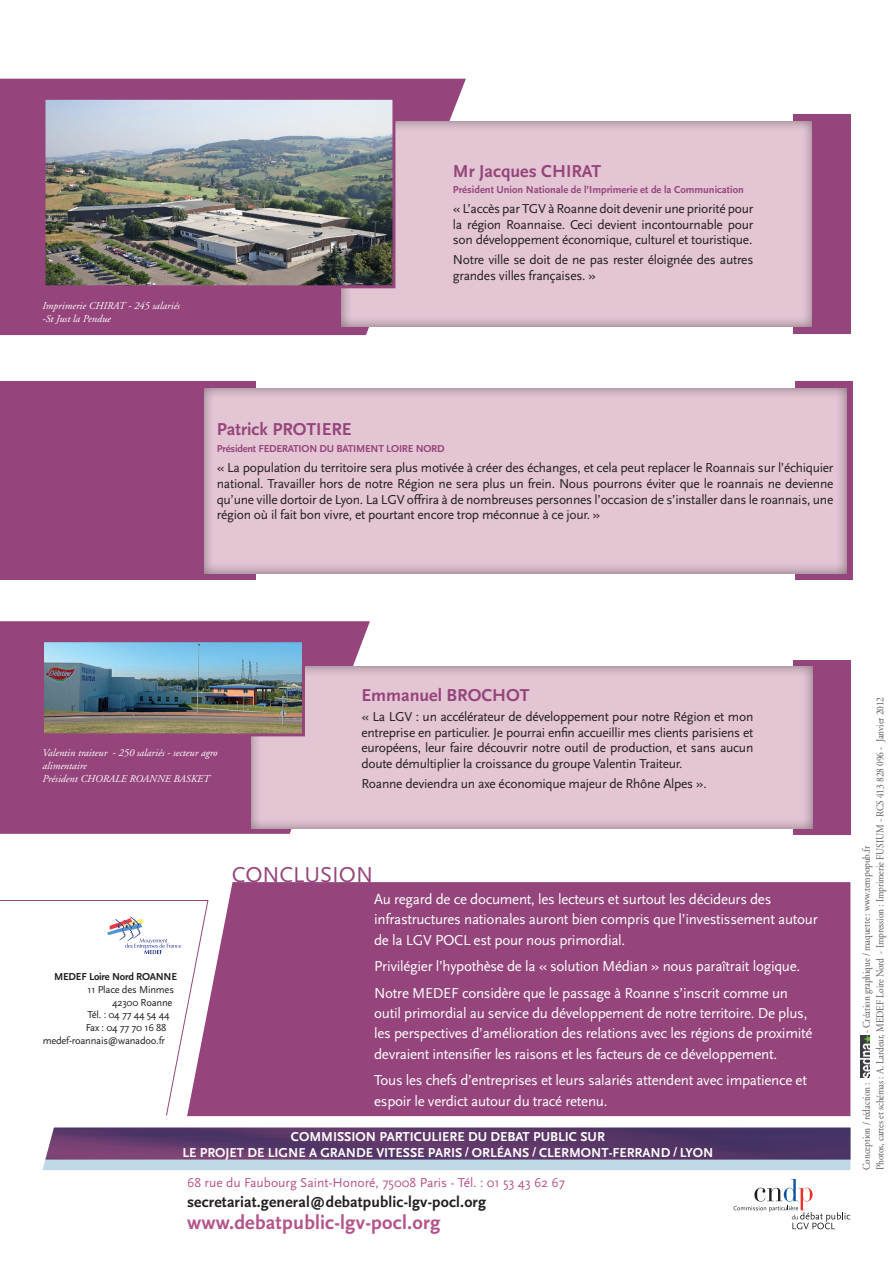
<style>
.page{position:relative;width:893px;height:1263px;background:#fff}
.page>*{position:absolute;margin:0;border:0;box-sizing:border-box;transform-origin:0 0}
.t1{font:22.5px "Scala Sans Pro";color:#95457b}
.t2{font:700 20.25px "Scala Sans Pro";letter-spacing:.01em;color:#b5548a}
.t3{font:700 18px "Scala Sans Pro";color:#95457b}
.t4{font:700 15.75px "Scala Sans Pro";letter-spacing:.01em;color:#231f20}
.t5{font:15px/20.2px "Scala Sans Pro";letter-spacing:-.02em;color:#fff}
.t6{font:13.5px/15.8px "Scala Sans Pro";letter-spacing:-.02em;color:#231f20;text-align:justify}
.t7{font:700 13.5px/15.8px "Scala Sans Pro";color:#fff;text-align:center}
.t8{font:13.5px "Scala Sans Pro";color:#b5548a}
.t9{font:10.5px/13.5px "Adobe Garamond LT";letter-spacing:-.01em;color:#57585a;scale:.9 1}
.t10{font:italic 10.5px/12.8px "Adobe Garamond LT";color:#fff}
.t11{font:10.5px "Scala Sans Pro";letter-spacing:-.02em;color:#231f20}
.t12{font:700 10.5px "Scala Sans Pro";color:#95457b}
.t13{font:700 10.5px "Scala Sans Pro";letter-spacing:-.02em;color:#95457b}
.t14{font:700 10.5px "Scala Sans Pro";letter-spacing:-.02em;color:#231f20}
</style>
<div class="page">
<svg style="left:43px;top:1127px;width:807px;height:43px;background:#756289"></svg>
<svg style="left:734px;top:1179px;width:116px;height:50px"></svg>
<img style="left:860px;top:1035px;width:10px;height:43px">
<svg style="left:0;top:900px;width:187px;height:216px"></svg>
<svg style="left:107px;top:917px;width:74px;height:37px"></svg>
<div style="left:793px;top:115px;width:57px;height:219px;background:#95457b"></div>
<div style="left:0;top:79px;width:466px;height:256px;background:#95457b"></div>
<div style="left:341px;top:119px;width:471px;height:209px;background:#231f20;opacity:.5"></div>
<img style="left:47px;top:101px;width:344px;height:183px">
<div style="left:43px;top:97px;width:352px;height:191px;border:3px solid #95457b"></div>
<div style="left:793px;top:660px;width:57px;height:175px;background:#95457b"></div>
<div style="left:0;top:621px;width:370px;height:213px;background:#95457b"></div>
<div style="left:250px;top:664px;width:562px;height:165px;background:#231f20;opacity:.5"></div>
<img style="left:45px;top:643px;width:256px;height:89px">
<div style="left:41px;top:639px;width:264px;height:97px;border:3px solid #95457b"></div>
<div style="left:795px;top:381px;width:58px;height:198px;background:#95457b"></div>
<div style="left:0;top:381px;width:255px;height:198px;background:#95457b"></div>
<div style="left:204px;top:385px;width:643px;height:189px;background:#231f20;opacity:.5"></div>
<div style="left:187px;top:882px;width:663px;height:234px;background:#95457b"></div>
<p class="t10" style="left:43px;top:300px;width:139px">Imprimerie CHIRAT - 245 salariés -St Just la Pendue</p>
<h3 class="t3" style="left:453px;top:159px;width:150px">Mr Jacques CHIRAT</h3>
<p class="t12" style="left:453px;top:182px;width:293px">Président Union Nationale de l’Imprimerie et de la Communication</p>
<p class="t6" style="left:453px;top:200px;width:302px">« L’accès par TGV à Roanne doit devenir une priorité pour la région Roannaise. Ceci devient incontournable pour son développement économique, culturel et touristique.</p>
<p class="t6" style="left:453px;top:252px;width:302px">Notre ville se doit de ne pas rester éloignée des autres grandes villes françaises. »</p>
<h3 class="t3" style="left:217px;top:417px;width:136px">Patrick PROTIERE</h3>
<p class="t13" style="left:217px;top:441px;width:229px">Président FEDERATION DU BATIMENT LOIRE NORD</p>
<p class="t6" style="left:217px;top:459px;width:618px">« La population du territoire sera plus motivée à créer des échanges, et cela peut replacer le Roannais sur l’échiquier national. Travailler hors de notre Région ne sera plus un frein. Nous pourrons éviter que le roannais ne devienne qu’une ville dortoir de Lyon. La LGV offrira à de nombreuses personnes l’occasion de s’installer dans le roannais, une région où il fait bon vivre, et pourtant encore trop méconnue à ce jour. »</p>
<p class="t10" style="left:43px;top:746px;width:176px">Valentin traiteur - 250 salariés - secteur agro alimentaire<br>Président CHORALE ROANNE BASKET</p>
<h3 class="t3" style="left:361px;top:682px;width:170px">Emmanuel BROCHOT</h3>
<p class="t6" style="left:361px;top:708px;width:393px">« La LGV : un accélérateur de développement pour notre Région et mon entreprise en particulier. Je pourrai enfin accueillir mes clients parisiens et européens, leur faire découvrir notre outil de production, et sans aucun doute démultiplier la croissance du groupe Valentin Traiteur.</p>
<p class="t6" style="left:361px;top:775px;width:347px">Roanne deviendra un axe économique majeur de Rhône Alpes ».</p>
<p class="t14" style="left:54px;top:969px;width:124px">MEDEF Loire Nord ROANNE</p>
<p class="t11" style="left:87px;top:982px;width:88px">11 Place des Minmes</p>
<p class="t11" style="left:112px;top:995px;width:62px">42300 Roanne</p>
<p class="t11" style="left:87px;top:1008px;width:84px">Tél. : 04 77 44 54 44</p>
<p class="t11" style="left:86px;top:1020px;width:82px">Fax : 04 77 70 16 88</p>
<p class="t11" style="left:43px;top:1033px;width:124px">medef-roannais@wanadoo.fr</p>
<h1 class="t1" style="left:232px;top:860px;width:143px">CONCLUSION</h1>
<p class="t5" style="left:374px;top:888px;width:445px">Au regard de ce document, les lecteurs et surtout les décideurs des infrastructures nationales auront bien compris que l’investissement autour de la LGV POCL est pour nous primordial.</p>
<p class="t5" style="left:374px;top:952px;width:428px;line-height:26.7px">Privilégier l’hypothèse de la « solution Médian » nous paraîtrait logique.<br>Notre MEDEF considère que le passage à Roanne s’inscrit comme un</p>
<p class="t5" style="left:374px;top:1002px;width:440px">outil primordial au service du développement de notre territoire. De plus, les perspectives d’amélioration des relations avec les régions de proximité devraient intensifier les raisons et les facteurs de ce développement.</p>
<p class="t5" style="left:374px;top:1069px;width:434px">Tous les chefs d’entreprises et leurs salariés attendent avec impatience et espoir le verdict autour du tracé retenu.</p>
<p class="t7" style="left:183px;top:1128px;width:532px">COMMISSION PARTICULIERE DU DEBAT PUBLIC SUR<br>LE PROJET DE LIGNE A GRANDE VITESSE PARIS <sup>/</sup> ORLÉANS <sup>/</sup> CLERMONT-FERRAND <sup>/</sup> LYON</p>
<p class="t8" style="left:187px;top:1173px;width:380px">68 rue du Faubourg Saint-Honoré, 75008 Paris - Tél. : 01 53 43 62 67</p>
<p class="t4" style="left:187px;top:1190px;width:300px">secretariat.general@debatpublic-lgv-pocl.org</p>
<h2 class="t2" style="left:187px;top:1208px;width:255px">www.debatpublic-lgv-pocl.org</h2>
<p class="t9" style="left:860px;top:1170px;width:527px;text-indent:137px;rotate:-90deg">- Création graphique / maquette : www.tempopub.fr<br>Photos, cartes et schémas : A. Lardeur, MEDEF Loire Nord - Impression : Imprimerie FUSIUM - RCS 413 828 096 - Janvier 2012</p>
<p class="t9" style="left:860px;top:1170px;width:99px;rotate:-90deg">Conception / rédaction :</p>
</div>
